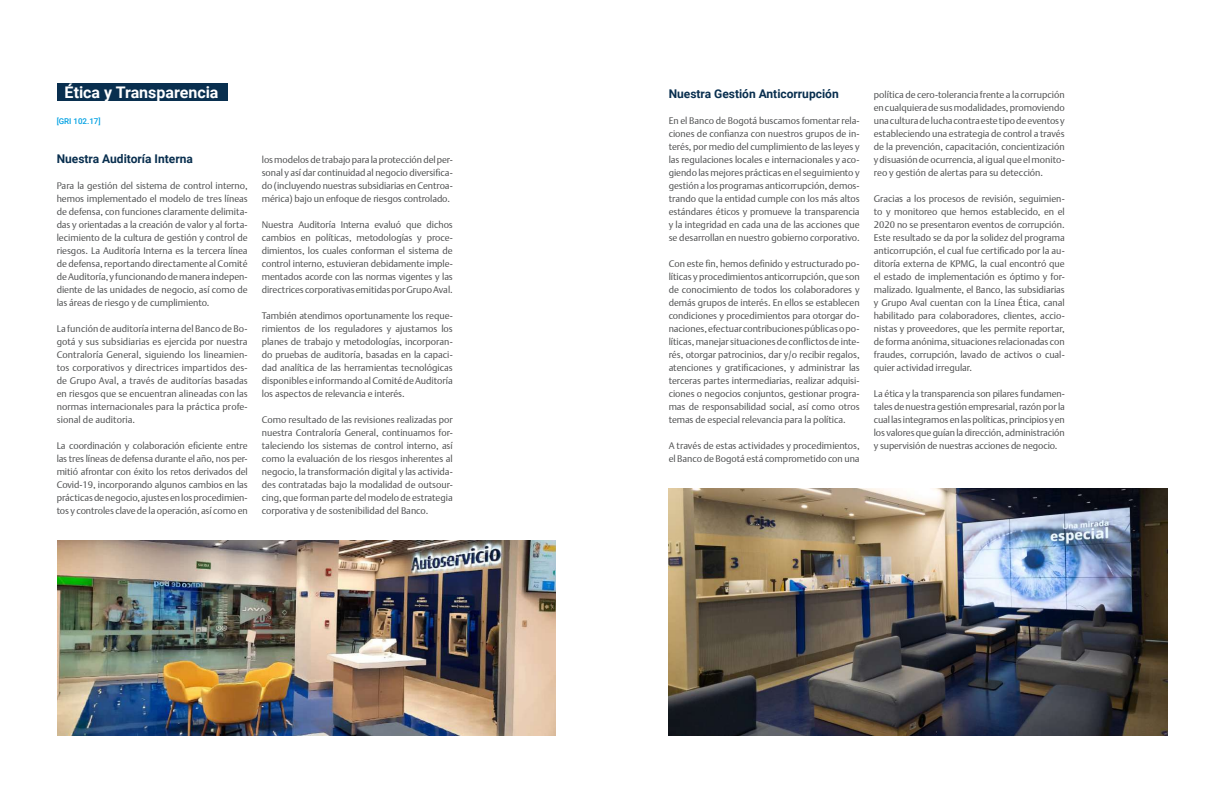
<style>
.page{position:relative;width:1224px;height:792px;background:#fff}
.page>*{position:absolute;margin:0;border:0;box-sizing:border-box;transform-origin:0 0}
.t1{font:700 16px "Roboto";color:#fff}
.t2{font:700 12px "Roboto";color:#092f4f}
.t3{font:300 9.5px/13px "DTL Argo T";letter-spacing:-.005em;color:#4b4c4d;text-align:justify}
.t4{font:500 8px "Roboto";color:#00a1e3}
</style>
<div class="page">
<div style="left:57px;top:83px;width:170px;height:18px;background:#092f4f"></div>
<img style="left:57px;top:540px;width:498px;height:195px">
<img style="left:669px;top:488px;width:498px;height:247px">
<h1 class="t1" style="left:65px;top:81px;width:155px">Ética y Transparencia</h1>
<p class="t4" style="left:57px;top:116px;width:46px">[GRI 102.17]</p>
<p class="t2" style="left:57px;top:150px;width:138px">Nuestra Auditoría Interna</p>
<p class="t3" style="left:57px;top:179px;width:192px">Para la gestión del sistema de control interno, hemos implementado el modelo de tres líneas de defensa, con funciones claramente delimita&shy;das y orientadas a la creación de valor y al forta&shy;lecimiento de la cultura de gestión y control de riesgos. La Auditoría Interna es la tercera línea de defensa, reportando directamente al Comité de Auditoría, y funcionando de manera indepen&shy;diente de las unidades de negocio, así como de las áreas de riesgo y de cumplimiento.</p>
<p class="t3" style="left:57px;top:322px;width:193px">La función de auditoría interna del Banco de Bo&shy;gotá y sus subsidiarias es ejercida por nuestra Contraloría General, siguiendo los lineamien&shy;tos corporativos y directrices impartidos des&shy;de Grupo Aval, a través de auditorías basadas en riesgos que se encuentran alineadas con las normas internacionales para la práctica profe&shy;sional de auditoria.</p>
<p class="t3" style="left:57px;top:439px;width:193px">La coordinación y colaboración eficiente entre las tres líneas de defensa durante el año, nos per&shy;mitió afrontar con éxito los retos derivados del Covid-19, incorporando algunos cambios en las prácticas de negocio, ajustes en los procedimien&shy;tos y controles clave de la operación, así como en</p>
<p class="t3" style="left:262px;top:153px;width:192px">los modelos de trabajo para la protección del per&shy;sonal y así dar continuidad al negocio diversifica&shy;do (incluyendo nuestras subsidiarias en Centroa&shy;mérica) bajo un enfoque de riesgos controlado.</p>
<p class="t3" style="left:262px;top:218px;width:192px">Nuestra Auditoría Interna evaluó que dichos cambios en políticas, metodologías y proce&shy;dimientos, los cuales conforman el sistema de control interno, estuvieran debidamente imple&shy;mentados acorde con las normas vigentes y las directrices corporativas emitidas por Grupo Aval.</p>
<p class="t3" style="left:262px;top:309px;width:192px">También atendimos oportunamente los reque&shy;rimientos de los reguladores y ajustamos los planes de trabajo y metodologías, incorporan&shy;do pruebas de auditoría, basadas en la capaci&shy;dad analítica de las herramientas tecnológicas disponibles e informando al Comité de Auditoría los aspectos de relevancia e interés.</p>
<p class="t3" style="left:262px;top:413px;width:192px">Como resultado de las revisiones realizadas por nuestra Contraloría General, continuamos for&shy;taleciendo los sistemas de control interno, así como la evaluación de los riesgos inherentes al negocio, la transformación digital y las activida&shy;des contratadas bajo la modalidad de outsour&shy;cing, que forman parte del modelo de estrategia corporativa y de sostenibilidad del Banco.</p>
<p class="t2" style="left:669px;top:85px;width:172px">Nuestra Gestión Anticorrupción</p>
<p class="t3" style="left:669px;top:114px;width:192px">En el Banco de Bogotá buscamos fomentar rela&shy;ciones de confianza con nuestros grupos de in&shy;terés, por medio del cumplimiento de las leyes y las regulaciones locales e internacionales y aco&shy;giendo las mejores prácticas en el seguimiento y gestión a los programas anticorrupción, demos&shy;trando que la entidad cumple con los más altos estándares éticos y promueve la transparencia y la integridad en cada una de las acciones que se desarrollan en nuestro gobierno corporativo.</p>
<p class="t3" style="left:669px;top:257px;width:192px">Con este fin, hemos definido y estructurado po&shy;líticas y procedimientos anticorrupción, que son de conocimiento de todos los colaboradores y demás grupos de interés. En ellos se establecen condiciones y procedimientos para otorgar do&shy;naciones, efectuar contribuciones públicas o po&shy;líticas, manejar situaciones de conflictos de inte&shy;rés, otorgar patrocinios, dar y/o recibir regalos, atenciones y gratificaciones, y administrar las terceras partes intermediarias, realizar adquisi&shy;ciones o negocios conjuntos, gestionar progra&shy;mas de responsabilidad social, así como otros temas de especial relevancia para la política.</p>
<p class="t3" style="left:669px;top:439px;width:192px">A través de estas actividades y procedimientos, el Banco de Bogotá está comprometido con una</p>
<p class="t3" style="left:874px;top:88px;width:192px">política de cero-tolerancia frente a la corrupción en cualquiera de sus modalidades, promoviendo una cultura de lucha contra este tipo de eventos y estableciendo una estrategia de control a través de la prevención, capacitación, concientización y disuasión de ocurrencia, al igual que el monito&shy;reo y gestión de alertas para su detección.</p>
<p class="t3" style="left:874px;top:192px;width:192px">Gracias a los procesos de revisión, seguimien&shy;to y monitoreo que hemos establecido, en el 2020 no se presentaron eventos de corrupción.<br>Este resultado se da por la solidez del programa anticorrupción, el cual fue certificado por la au&shy;ditoría externa de KPMG, la cual encontró que el estado de implementación es óptimo y for&shy;malizado. Igualmente, el Banco, las subsidiarias y Grupo Aval cuentan con la Línea Ética, canal habilitado para colaboradores, clientes, accio&shy;nistas y proveedores, que les permite reportar, de forma anónima, situaciones relacionadas con fraudes, corrupción, lavado de activos o cual&shy;quier actividad irregular.</p>
<p class="t3" style="left:874px;top:387px;width:193px">La ética y la transparencia son pilares fundamen&shy;tales de nuestra gestión empresarial, razón por la cual las integramos en las políticas, principios y en los valores que guían la dirección, administración y supervisión de nuestras acciones de negocio.</p>
</div>
